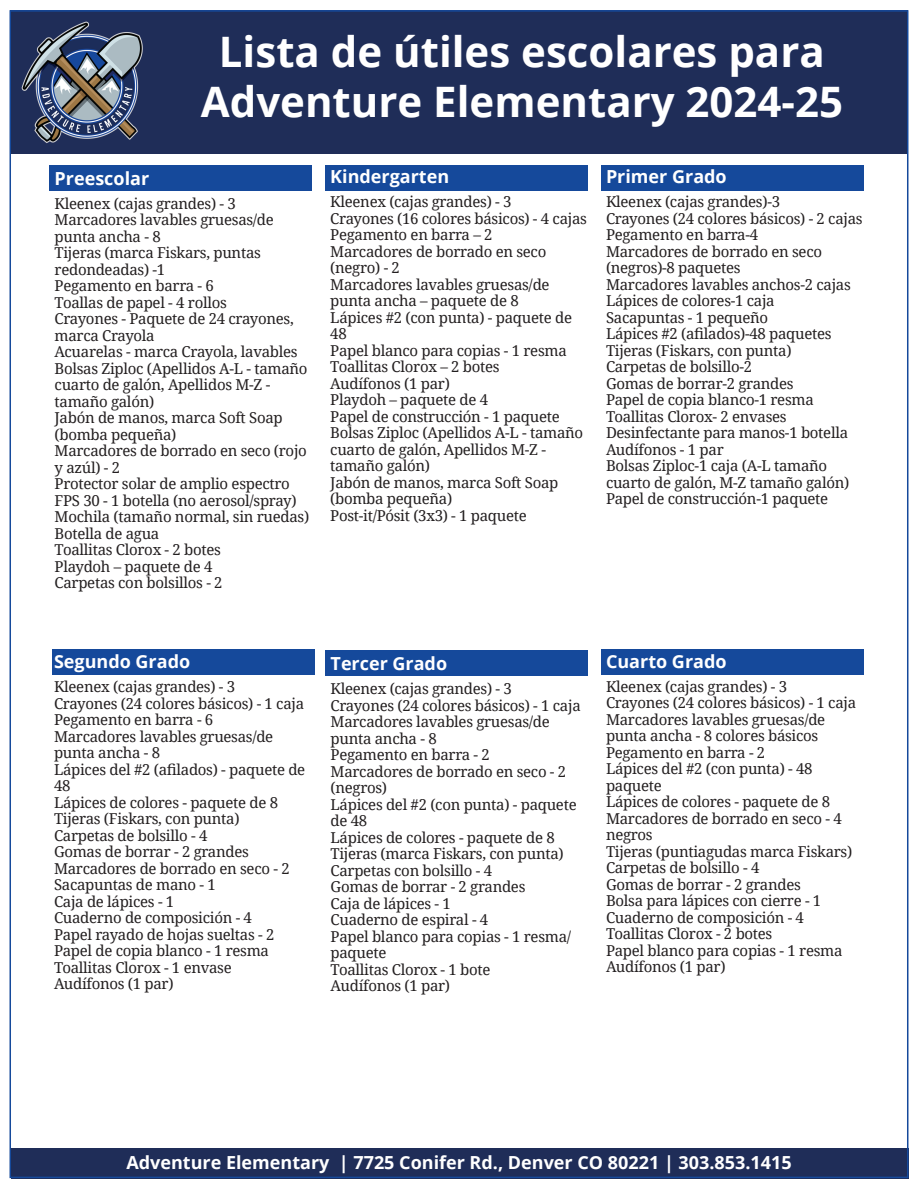
<style>
.page{position:relative;width:918px;height:1188px;background:#fff}
.page>*{position:absolute;margin:0;border:0;box-sizing:border-box;transform-origin:0 0}
.t1{font:700 42px/50.4px "Open Sans";color:#fff;text-align:center}
.t2{font:700 18px "Open Sans";color:#fff}
.t3{font:15px/16.5px "Noto Serif";letter-spacing:-.02em;color:#231f20}
</style>
<div class="page">
<div style="left:10px;top:10px;width:898px;height:144px;background:#1f2d58"></div>
<div style="left:11px;top:1148px;width:897px;height:30px;background:#1f2d58"></div>
<div style="left:49px;top:166px;width:263px;height:25px;background:#15499b"></div>
<div style="left:326px;top:166px;width:262px;height:25px;background:#15499b"></div>
<div style="left:326px;top:650px;width:262px;height:26px;background:#15499b"></div>
<div style="left:602px;top:649px;width:262px;height:26px;background:#15499b"></div>
<div style="left:602px;top:166px;width:262px;height:25px;background:#15499b"></div>
<div style="left:52px;top:649px;width:262px;height:26px;background:#15499b"></div>
<img style="left:21px;top:21px;width:122px;height:122px">
<h1 class="t1" style="left:201px;top:26px;width:644px">Lista de útiles escolares para<br>Adventure Elementary 2024-25</h1>
<p class="t2" style="left:55px;top:165px;width:96px">Preescolar</p>
<p class="t3" style="left:55px;top:194px;width:256px">Kleenex (cajas grandes) - 3<br>Marcadores lavables gruesas/de punta ancha - 8<br>Tijeras (marca Fiskars, puntas redondeadas) -1<br>Pegamento en barra - 6<br>Toallas de papel - 4 rollos<br>Crayones - Paquete de 24 crayones, marca Crayola<br>Acuarelas - marca Crayola, lavables<br>Bolsas Ziploc (Apellidos A-L - tamaño cuarto de galón, Apellidos M-Z - tamaño galón)<br>Jabón de manos, marca Soft Soap (bomba pequeña)<br>Marcadores de borrado en seco (rojo y azúl) - 2<br>Protector solar de amplio espectro<br>FPS 30 - 1 botella (no aerosol/spray)<br>Mochila (tamaño normal, sin ruedas)<br>Botella de agua<br>Toallitas Clorox - 2 botes<br>Playdoh – paquete de 4<br>Carpetas con bolsillos - 2</p>
<p class="t2" style="left:330px;top:164px;width:120px">Kindergarten</p>
<p class="t3" style="left:330px;top:193px;width:258px">Kleenex (cajas grandes) - 3<br>Crayones (16 colores básicos) - 4 cajas<br>Pegamento en barra – 2<br>Marcadores de borrado en seco (negro) - 2<br>Marcadores lavables gruesas/de punta ancha – paquete de 8<br>Lápices #2 (con punta) - paquete de<br>48<br>Papel blanco para copias - 1 resma<br>Toallitas Clorox – 2 botes<br>Audífonos (1 par)<br>Playdoh – paquete de 4<br>Papel de construcción - 1 paquete<br>Bolsas Ziploc (Apellidos A-L - tamaño cuarto de galón, Apellidos M-Z - tamaño galón)<br>Jabón de manos, marca Soft Soap (bomba pequeña)<br>Post-it/Pósit (3x3) - 1 paquete</p>
<p class="t2" style="left:606px;top:164px;width:122px">Primer Grado</p>
<p class="t3" style="left:606px;top:193px;width:258px">Kleenex (cajas grandes)-3<br>Crayones (24 colores básicos) - 2 cajas<br>Pegamento en barra-4<br>Marcadores de borrado en seco (negros)-8 paquetes<br>Marcadores lavables anchos-2 cajas<br>Lápices de colores-1 caja<br>Sacapuntas - 1 pequeño<br>Lápices #2 (afilados)-48 paquetes<br>Tijeras (Fiskars, con punta)<br>Carpetas de bolsillo-2<br>Gomas de borrar-2 grandes<br>Papel de copia blanco-1 resma<br>Toallitas Clorox- 2 envases<br>Desinfectante para manos-1 botella<br>Audífonos - 1 par<br>Bolsas Ziploc-1 caja (A-L tamaño cuarto de galón, M-Z tamaño galón)<br>Papel de construcción-1 paquete</p>
<p class="t2" style="left:54px;top:649px;width:138px">Segundo Grado</p>
<p class="t3" style="left:54px;top:678px;width:253px">Kleenex (cajas grandes) - 3<br>Crayones (24 colores básicos) - 1 caja<br>Pegamento en barra - 6<br>Marcadores lavables gruesas/de punta ancha - 8<br>Lápices del #2 (afilados) - paquete de<br>48<br>Lápices de colores - paquete de 8<br>Tijeras (Fiskars, con punta)<br>Carpetas de bolsillo - 4<br>Gomas de borrar - 2 grandes<br>Marcadores de borrado en seco - 2<br>Sacapuntas de mano - 1<br>Caja de lápices - 1<br>Cuaderno de composición - 4<br>Papel rayado de hojas sueltas - 2<br>Papel de copia blanco - 1 resma<br>Toallitas Clorox - 1 envase<br>Audífonos (1 par)</p>
<p class="t2" style="left:331px;top:651px;width:118px">Tercer Grado</p>
<p class="t3" style="left:331px;top:680px;width:252px">Kleenex (cajas grandes) - 3<br>Crayones (24 colores básicos) - 1 caja<br>Marcadores lavables gruesas/de punta ancha - 8<br>Pegamento en barra - 2<br>Marcadores de borrado en seco - 2 (negros)<br>Lápices del #2 (con punta) - paquete de 48<br>Lápices de colores - paquete de 8<br>Tijeras (marca Fiskars, con punta)<br>Carpetas con bolsillo - 4<br>Gomas de borrar - 2 grandes<br>Caja de lápices - 1<br>Cuaderno de espiral - 4<br>Papel blanco para copias - 1 resma/ paquete<br>Toallitas Clorox - 1 bote<br>Audífonos (1 par)</p>
<p class="t2" style="left:606px;top:649px;width:122px">Cuarto Grado</p>
<p class="t3" style="left:606px;top:678px;width:252px">Kleenex (cajas grandes) - 3<br>Crayones (24 colores básicos) - 1 caja<br>Marcadores lavables gruesas/de punta ancha - 8 colores básicos<br>Pegamento en barra - 2<br>Lápices del #2 (con punta) - 48 paquete<br>Lápices de colores - paquete de 8<br>Marcadores de borrado en seco - 4 negros<br>Tijeras (puntiagudas marca Fiskars)<br>Carpetas de bolsillo - 4<br>Gomas de borrar - 2 grandes<br>Bolsa para lápices con cierre - 1<br>Cuaderno de composición - 4<br>Toallitas Clorox - 2 botes<br>Papel blanco para copias - 1 resma<br>Audífonos (1 par)</p>
<p class="t2" style="left:126px;top:1150px;width:667px">Adventure Elementary | 7725 Conifer Rd., Denver CO 80221 | 303.853.1415</p>
</div>
